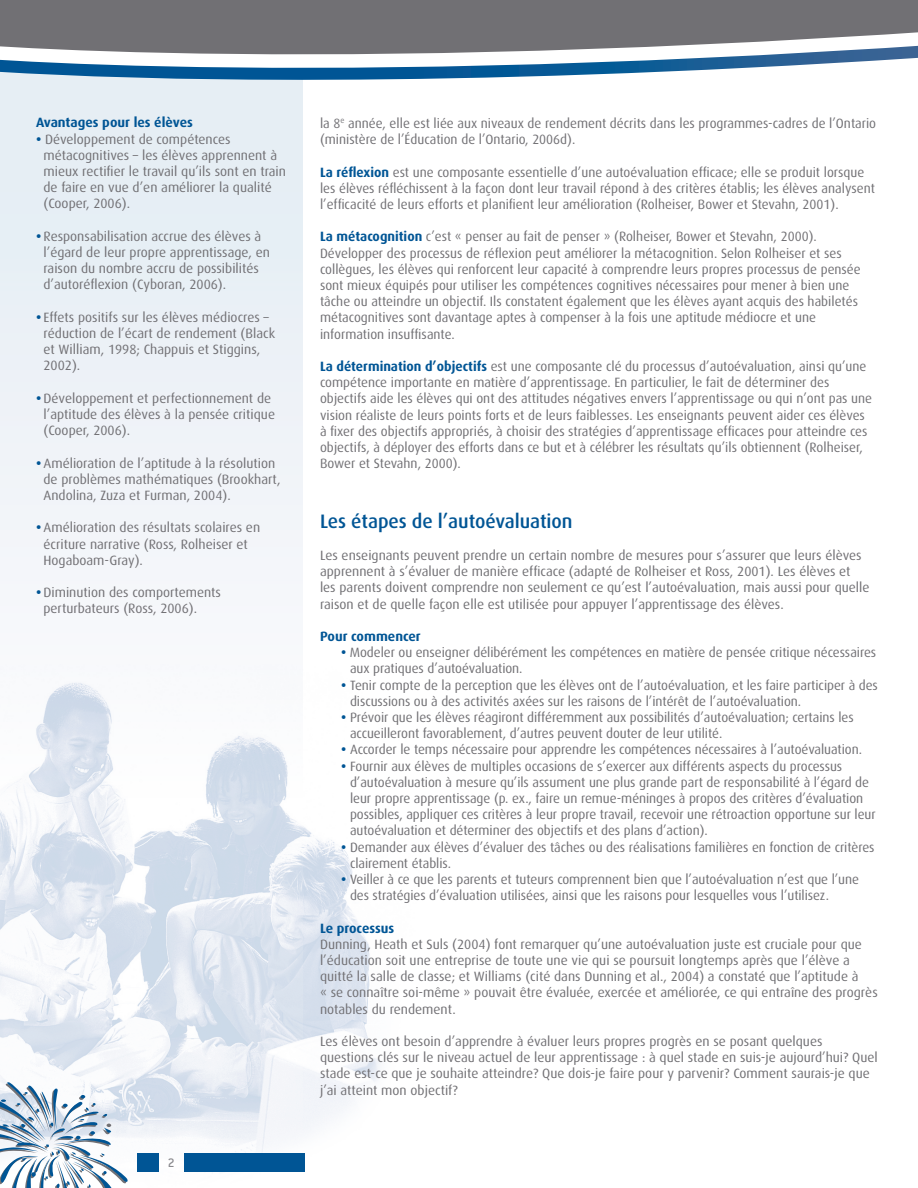
<style>
.page{position:relative;width:918px;height:1188px;background:#fff}
.page>*{position:absolute;margin:0;border:0;box-sizing:border-box;transform-origin:0 0}
.t1{font:500 19.5px "Dax";letter-spacing:-.005em;color:#005595}
.t2{font:13.5px/16.2px "Dax";color:#717074}
.t3{font:700 13.5px "Dax";color:#005595}
.t4{font:500 13.5px "Conduit ITC";color:#8a8a8e}
.s1{font-weight:700;color:#005595}
</style>
<div class="page">
<img style="left:303px;top:826px;width:77px;height:346px">
<svg style="left:0;top:92px;width:303px;height:1062px"></svg>
<svg style="left:0;top:1081px;width:129px;height:107px"></svg>
<div style="left:184px;top:1154px;width:120px;height:18px;background:#005595"></div>
<div style="left:137px;top:1154px;width:22px;height:18px;background:#005595"></div>
<svg style="left:0;top:78px;width:463px;height:14px;fill:#e6eef4"></svg>
<svg style="left:0;top:0;width:918px;height:78px;fill:#717074"></svg>
<p class="t3" style="left:36px;top:115px;width:158px">Avantages pour les élèves</p>
<p class="t2" style="left:44px;top:131px;width:244px;text-indent:-8px"><span class="s1">•</span> Développement de compétences métacognitives – les élèves apprennent à mieux rectifier le travail qu’ils sont en train de faire en vue d’en améliorer la qualité (Cooper, 2006).</p>
<p class="t2" style="left:44px;top:228px;width:228px;text-indent:-8px"><span class="s1">•</span> Responsabilisation accrue des élèves à l’égard de leur propre apprentissage, en raison du nombre accru de possibilités d’autoréflexion (Cyboran, 2006).</p>
<p class="t2" style="left:44px;top:309px;width:233px;text-indent:-8px"><span class="s1">•</span> Effets positifs sur les élèves médiocres – réduction de l’écart de rendement (Black et William, 1998; Chappuis et Stiggins, 2002).</p>
<p class="t2" style="left:44px;top:390px;width:233px;text-indent:-8px"><span class="s1">•</span> Développement et perfectionnement de l’aptitude des élèves à la pensée critique (Cooper, 2006).</p>
<p class="t2" style="left:44px;top:455px;width:239px;text-indent:-8px"><span class="s1">•</span> Amélioration de l’aptitude à la résolution de problèmes mathématiques (Brookhart,<br>Andolina, Zuza et Furman, 2004).</p>
<p class="t2" style="left:44px;top:520px;width:218px;text-indent:-8px"><span class="s1">•</span> Amélioration des résultats scolaires en écriture narrative (Ross, Rolheiser et<br>Hogaboam-Gray).</p>
<p class="t2" style="left:44px;top:585px;width:179px;text-indent:-8px"><span class="s1">•</span> Diminution des comportements perturbateurs (Ross, 2006).</p>
<p class="t4" style="left:168px;top:1155px;width:8px">2</p>
<p class="t2" style="left:320px;top:115px;width:558px">la 8<sup>e</sup> année, elle est liée aux niveaux de rendement décrits dans les programmes-cadres de l’Ontario (ministère de l’Éducation de l’Ontario, 2006d).</p>
<p class="t2" style="left:320px;top:164px;width:557px"><span class="s1">La réflexion</span> est une composante essentielle d’une autoévaluation efficace; elle se produit lorsque les élèves réfléchissent à la façon dont leur travail répond à des critères établis; les élèves analysent l’efficacité de leurs efforts et planifient leur amélioration (Rolheiser, Bower et Stevahn, 2001).</p>
<p class="t2" style="left:320px;top:229px;width:542px"><span class="s1">La métacognition</span> c’est « penser au fait de penser » (Rolheiser, Bower et Stevahn, 2000).<br>Développer des processus de réflexion peut améliorer la métacognition. Selon Rolheiser et ses collègues, les élèves qui renforcent leur capacité à comprendre leurs propres processus de pensée sont mieux équipés pour utiliser les compétences cognitives nécessaires pour mener à bien une tâche ou atteindre un objectif. Ils constatent également que les élèves ayant acquis des habiletés métacognitives sont davantage aptes à compenser à la fois une aptitude médiocre et une information insuffisante.</p>
<p class="t2" style="left:320px;top:358px;width:554px"><span class="s1">La détermination d’objectifs</span> est une composante clé du processus d’autoévaluation, ainsi qu’une compétence importante en matière d’apprentissage. En particulier, le fait de déterminer des objectifs aide les élèves qui ont des attitudes négatives envers l’apprentissage ou qui n’ont pas une vision réaliste de leurs points forts et de leurs faiblesses. Les enseignants peuvent aider ces élèves à fixer des objectifs appropriés, à choisir des stratégies d’apprentissage efficaces pour atteindre ces objectifs, à déployer des efforts dans ce but et à célébrer les résultats qu’ils obtiennent (Rolheiser, Bower et Stevahn, 2000).</p>
<p class="t1" style="left:320px;top:510px;width:254px">Les étapes de l’autoévaluation</p>
<p class="t2" style="left:320px;top:547px;width:551px">Les enseignants peuvent prendre un certain nombre de mesures pour s’assurer que leurs élèves apprennent à s’évaluer de manière efficace (adapté de Rolheiser et Ross, 2001). Les élèves et les parents doivent comprendre non seulement ce qu’est l’autoévaluation, mais aussi pour quelle raison et de quelle façon elle est utilisée pour appuyer l’apprentissage des élèves.</p>
<p class="t3" style="left:320px;top:629px;width:102px">Pour commencer</p>
<p class="t2" style="left:350px;top:645px;width:528px;text-indent:-9px"><span class="s1">•</span> Modeler ou enseigner délibérément les compétences en matière de pensée critique nécessaires aux pratiques d’autoévaluation.</p>
<p class="t2" style="left:350px;top:677px;width:529px;text-indent:-9px"><span class="s1">•</span> Tenir compte de la perception que les élèves ont de l’autoévaluation, et les faire participer à des discussions ou à des activités axées sur les raisons de l’intérêt de l’autoévaluation.</p>
<p class="t2" style="left:350px;top:709px;width:505px;text-indent:-9px"><span class="s1">•</span> Prévoir que les élèves réagiront différemment aux possibilités d’autoévaluation; certains les accueilleront favorablement, d’autres peuvent douter de leur utilité.</p>
<p class="t2" style="left:341px;top:742px;width:523px"><span class="s1">•</span> Accorder le temps nécessaire pour apprendre les compétences nécessaires à l’autoévaluation.</p>
<p class="t2" style="left:350px;top:758px;width:527px;text-indent:-9px"><span class="s1">•</span> Fournir aux élèves de multiples occasions de s’exercer aux différents aspects du processus d’autoévaluation à mesure qu’ils assument une plus grande part de responsabilité à l’égard de leur propre apprentissage (p. ex., faire un remue-méninges à propos des critères d’évaluation possibles, appliquer ces critères à leur propre travail, recevoir une rétroaction opportune sur leur autoévaluation et déterminer des objectifs et des plans d’action).</p>
<p class="t2" style="left:350px;top:839px;width:526px;text-indent:-9px"><span class="s1">•</span> Demander aux élèves d’évaluer des tâches ou des réalisations familières en fonction de critères clairement établis.</p>
<p class="t2" style="left:350px;top:871px;width:511px;text-indent:-9px"><span class="s1">•</span> Veiller à ce que les parents et tuteurs comprennent bien que l’autoévaluation n’est que l’une des stratégies d’évaluation utilisées, ainsi que les raisons pour lesquelles vous l’utilisez.</p>
<p class="t3" style="left:320px;top:920px;width:76px">Le processus</p>
<p class="t2" style="left:320px;top:936px;width:559px">Dunning, Heath et Suls (2004) font remarquer qu’une autoévaluation juste est cruciale pour que l’éducation soit une entreprise de toute une vie qui se poursuit longtemps après que l’élève a quitté la salle de classe; et Williams (cité dans Dunning et al., 2004) a constaté que l’aptitude à<br>« se connaître soi-même » pouvait être évaluée, exercée et améliorée, ce qui entraîne des progrès notables du rendement.</p>
<p class="t2" style="left:320px;top:1033px;width:559px">Les élèves ont besoin d’apprendre à évaluer leurs propres progrès en se posant quelques questions clés sur le niveau actuel de leur apprentissage : à quel stade en suis-je aujourd’hui? Quel stade est-ce que je souhaite atteindre? Que dois-je faire pour y parvenir? Comment saurais-je que j’ai atteint mon objectif?</p>
</div>
